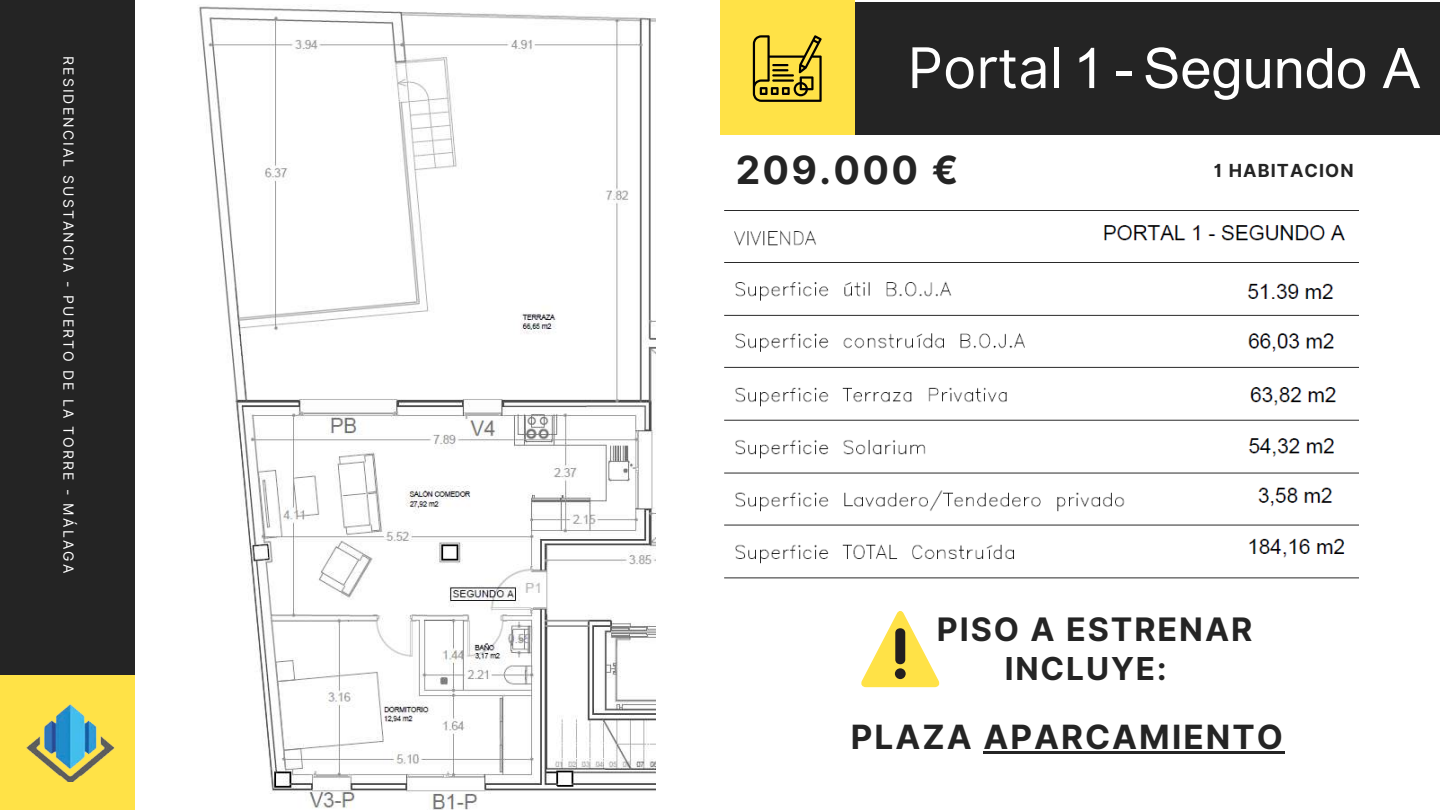
<style>
.page{position:relative;width:1440px;height:810px;background:#fff}
.page>*{position:absolute;margin:0;border:0;box-sizing:border-box;transform-origin:0 0}
.t1{font:56px "Arial";color:#fff}
.t2{font:700 38.9px "Inter";letter-spacing:.06em;color:#242424}
.t3{font:700 33.4px "Inter";letter-spacing:.06em;color:#242424}
.t4{font:700 32.3px "Inter";letter-spacing:.06em;color:#242424}
.t5{font:700 31.6px "Inter";letter-spacing:.06em;color:#242424}
.t6{font:700 18px "Inter";letter-spacing:.06em;color:#242424}
.t7{font:14px "Inter";letter-spacing:.15em;color:#fff}
.s1{font-family:"Inter"}
</style>
<div class="page">
<div style="left:720px;top:2px;width:720px;height:133px;background:#242424"></div>
<div style="left:720px;top:0;width:135px;height:135px;background:#ffe247"></div>
<svg style="left:753px;top:35px;width:69px;height:67px"></svg>
<svg style="left:861px;top:611px;width:79px;height:76px"></svg>
<div style="left:0;top:0;width:135px;height:810px;background:#242424"></div>
<div style="left:0;top:675px;width:135px;height:135px;background:#ffe247"></div>
<img style="left:26px;top:704px;width:89px;height:77px">
<img style="left:724px;top:210px;width:635px;height:369px">
<img style="left:198px;top:6px;width:458px;height:804px">
<hr style="left:984px;top:751px;width:301px;height:3px;background:#242424">
<p class="t7" style="left:77px;top:56px;width:519px;rotate:90deg">RESIDENCIAL SUSTANCIA - PUERTO DE LA TORRE - MÁLAGA</p>
<h1 class="t1" style="left:908px;top:30px;width:514px"><span class="s1">Portal</span> 1 - Segundo A</h1>
<h2 class="t2" style="left:736px;top:147px;width:224px">209.000 €</h2>
<p class="t6" style="left:1214px;top:159px;width:141px">1 HABITACION</p>
<h3 class="t4" style="left:937px;top:610px;width:317px">PISO A ESTRENAR</h3>
<h3 class="t5" style="left:1005px;top:650px;width:163px">INCLUYE:</h3>
<h3 class="t3" style="left:851px;top:717px;width:434px">PLAZA APARCAMIENTO</h3>
</div>
